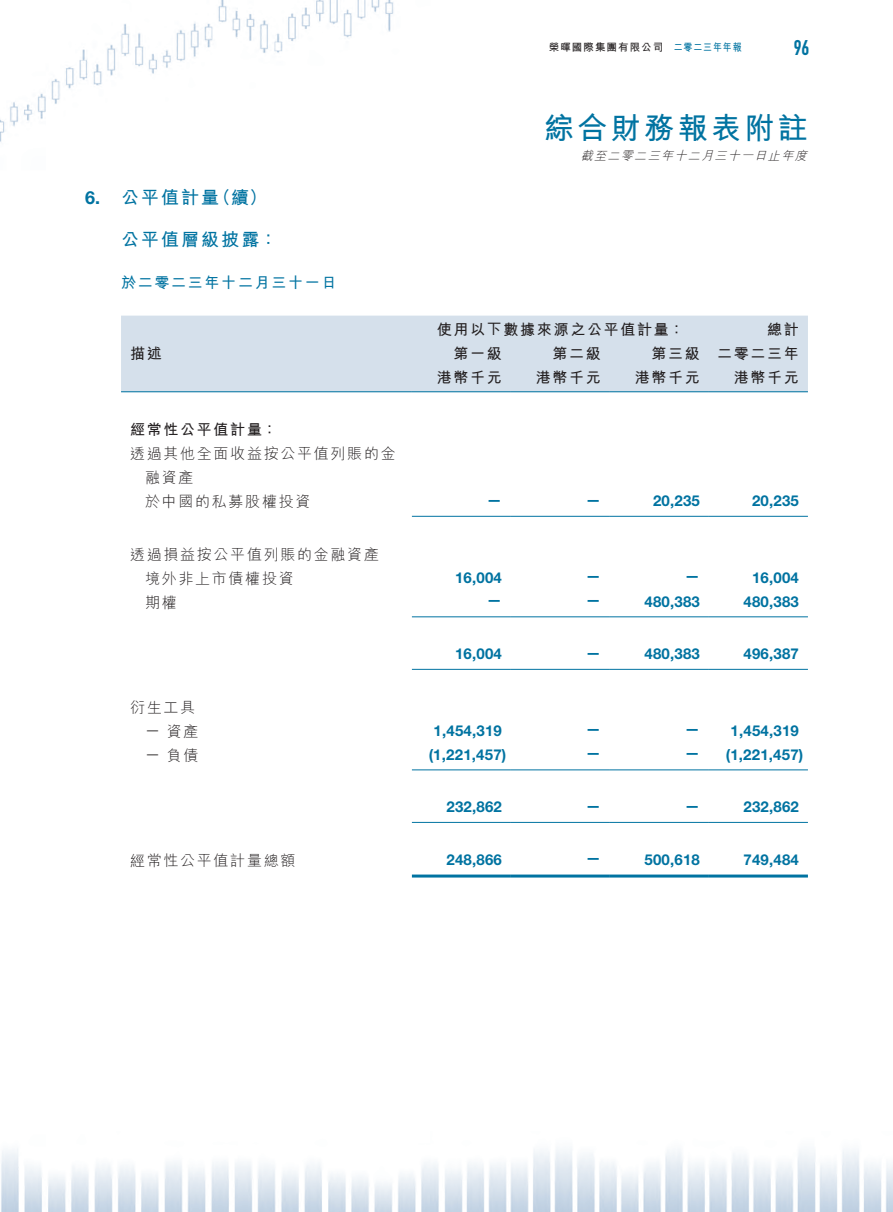
<style>
.page{position:relative;width:893px;height:1212px;background:#fff}
.page>*{position:absolute;margin:0;border:0;box-sizing:border-box;transform-origin:0 0}
.t1{font:700 30px "M Hei HK";letter-spacing:.115em;color:#0073a1}
.t2{font:21px "DIN Engschrift Std";color:#0073a1}
._03_H1{font:700 18px "M Hei HK";letter-spacing:.115em;color:#0073a1}
._04___H2{font:700 18px "M Hei HK";letter-spacing:.115em;color:#0073a1}
._03_H1-2{font:700 18px "Helvetica Neue LT Std";color:#0073a1}
._01_Body_Text{font:700 15px "Helvetica Neue LT Std";letter-spacing:.015em;color:#0073a1}
._15_Table_Stub{font:300 15px/24px "M Hei HK";letter-spacing:.115em;color:#231f20}
._01_Body_Text-2{font:700 15px "M Hei HK";letter-spacing:.115em;color:#231f20}
._05_____H3{font:700 15px "M Hei HK";letter-spacing:.115em;color:#0073a1}
._15_Table_Stub-2{font:700 15px "M Hei HK";letter-spacing:.115em;color:#231f20}
._15_Table_Stub-3{font:300 15px "Helvetica Neue LT Std";color:#231f20}
.t3{font:italic 300 12px "M Hei HK";color:#231f20}
.t4{font:700 10.5px "M Hei HK";letter-spacing:.1em;color:#231f20}
.t5{font:700 10.5px "M Hei HK";letter-spacing:.1em;color:#0073a1;scale:.85 1}
</style>
<div class="page">
<img style="left:0;top:0;width:893px;height:1212px">
<div style="left:121px;top:316px;width:687px;height:75px;background:#d5e0eb"></div>
<hr style="left:121px;top:391px;width:291px;height:1px;background:#0073a1">
<hr style="left:412px;top:391px;width:99px;height:1px;background:#0073a1">
<hr style="left:511px;top:391px;width:99px;height:1px;background:#0073a1">
<hr style="left:610px;top:391px;width:99px;height:1px;background:#0073a1">
<hr style="left:709px;top:391px;width:99px;height:1px;background:#0073a1">
<hr style="left:412px;top:516px;width:99px;height:1px;background:#0073a1">
<hr style="left:511px;top:516px;width:99px;height:1px;background:#0073a1">
<hr style="left:610px;top:516px;width:99px;height:1px;background:#0073a1">
<hr style="left:709px;top:516px;width:99px;height:1px;background:#0073a1">
<hr style="left:412px;top:616px;width:99px;height:1px;background:#0073a1">
<hr style="left:511px;top:616px;width:99px;height:1px;background:#0073a1">
<hr style="left:610px;top:616px;width:99px;height:1px;background:#0073a1">
<hr style="left:709px;top:616px;width:99px;height:1px;background:#0073a1">
<hr style="left:412px;top:669px;width:99px;height:1px;background:#0073a1">
<hr style="left:511px;top:669px;width:99px;height:1px;background:#0073a1">
<hr style="left:610px;top:669px;width:99px;height:1px;background:#0073a1">
<hr style="left:709px;top:669px;width:99px;height:1px;background:#0073a1">
<hr style="left:412px;top:769px;width:99px;height:1px;background:#0073a1">
<hr style="left:511px;top:769px;width:99px;height:1px;background:#0073a1">
<hr style="left:610px;top:769px;width:99px;height:1px;background:#0073a1">
<hr style="left:709px;top:769px;width:99px;height:1px;background:#0073a1">
<hr style="left:412px;top:822px;width:99px;height:1px;background:#0073a1">
<hr style="left:511px;top:822px;width:99px;height:1px;background:#0073a1">
<hr style="left:610px;top:822px;width:99px;height:1px;background:#0073a1">
<hr style="left:709px;top:822px;width:99px;height:1px;background:#0073a1">
<hr style="left:412px;top:874px;width:99px;height:3px;background:#0073a1">
<hr style="left:511px;top:874px;width:99px;height:3px;background:#0073a1">
<hr style="left:610px;top:874px;width:99px;height:3px;background:#0073a1">
<hr style="left:709px;top:874px;width:99px;height:3px;background:#0073a1">
<p class="_03_H1-2" style="left:85px;top:187px;width:17px">6.</p>
<p class="_03_H1" style="left:121px;top:185px;width:100px">公平值計量</p>
<p class="_03_H1" style="left:213px;top:185px;width:56px">（續(</p>
<p class="_04___H2" style="left:121px;top:227px;width:158px">公平值層級披露：</p>
<p class="_05_____H3" style="left:121px;top:272px;width:217px">於二零二三年十二月三十一日</p>
<p class="_15_Table_Stub-2" style="left:130px;top:342px;width:33px">描述</p>
<p class="_15_Table_Stub-2" style="left:130px;top:419px;width:149px">經常性公平值計量：</p>
<p class="_15_Table_Stub" style="left:145px;top:441px;width:252px;text-indent:-15px">透過其他全面收益按公平值列賬的金融資產</p>
<p class="_15_Table_Stub" style="left:145px;top:489px;width:167px">於中國的私募股權投資</p>
<p class="_15_Table_Stub" style="left:130px;top:542px;width:250px">透過損益按公平值列賬的金融資產</p>
<p class="_15_Table_Stub" style="left:145px;top:566px;width:150px">境外非上市債權投資</p>
<p class="_15_Table_Stub" style="left:145px;top:590px;width:33px">期權</p>
<p class="_15_Table_Stub" style="left:130px;top:695px;width:67px">衍生工具</p>
<p class="_15_Table_Stub-3" style="left:145px;top:721px;width:16px">—</p>
<p class="_15_Table_Stub-3" style="left:145px;top:745px;width:16px">—</p>
<p class="_15_Table_Stub" style="left:167px;top:719px;width:33px">資產</p>
<p class="_15_Table_Stub" style="left:167px;top:743px;width:33px">負債</p>
<p class="_15_Table_Stub" style="left:130px;top:848px;width:167px">經常性公平值計量總額</p>
<p class="t4" style="left:549px;top:40px;width:116px">榮暉國際集團有限公司</p>
<p class="t5" style="left:674px;top:40px;width:81px">二零二三年年報</p>
<h2 class="t2" style="left:794px;top:35px;width:17px">96</h2>
<h1 class="t1" style="left:544px;top:106px;width:265px">綜合財務報表附註</h1>
<p class="t3" style="left:581px;top:150px;width:231px">截至二零二三年十二月三十一日止年度</p>
<p class="_01_Body_Text-2" style="left:437px;top:318px;width:249px">使用以下數據來源之公平值計量：</p>
<p class="_01_Body_Text-2" style="left:767px;top:318px;width:33px">總計</p>
<p class="_01_Body_Text-2" style="left:453px;top:342px;width:50px">第一級</p>
<p class="_01_Body_Text-2" style="left:552px;top:342px;width:50px">第二級</p>
<p class="_01_Body_Text-2" style="left:651px;top:342px;width:50px">第三級</p>
<p class="_01_Body_Text-2" style="left:717px;top:342px;width:83px">二零二三年</p>
<p class="_01_Body_Text-2" style="left:437px;top:366px;width:67px">港幣千元</p>
<p class="_01_Body_Text-2" style="left:536px;top:366px;width:67px">港幣千元</p>
<p class="_01_Body_Text-2" style="left:635px;top:366px;width:67px">港幣千元</p>
<p class="_01_Body_Text-2" style="left:734px;top:366px;width:67px">港幣千元</p>
<p class="_01_Body_Text" style="left:487px;top:490px;width:16px">—</p>
<p class="_01_Body_Text" style="left:586px;top:490px;width:16px">—</p>
<p class="_01_Body_Text" style="left:653px;top:491px;width:48px">20,235</p>
<p class="_01_Body_Text" style="left:752px;top:491px;width:48px">20,235</p>
<p class="_01_Body_Text" style="left:455px;top:568px;width:48px">16,004</p>
<p class="_01_Body_Text" style="left:586px;top:566px;width:16px">—</p>
<p class="_01_Body_Text" style="left:685px;top:566px;width:16px">—</p>
<p class="_01_Body_Text" style="left:752px;top:568px;width:48px">16,004</p>
<p class="_01_Body_Text" style="left:487px;top:590px;width:16px">—</p>
<p class="_01_Body_Text" style="left:586px;top:590px;width:16px">—</p>
<p class="_01_Body_Text" style="left:644px;top:592px;width:57px">480,383</p>
<p class="_01_Body_Text" style="left:743px;top:592px;width:57px">480,383</p>
<p class="_01_Body_Text" style="left:455px;top:644px;width:48px">16,004</p>
<p class="_01_Body_Text" style="left:586px;top:643px;width:16px">—</p>
<p class="_01_Body_Text" style="left:644px;top:644px;width:57px">480,383</p>
<p class="_01_Body_Text" style="left:743px;top:644px;width:57px">496,387</p>
<p class="_01_Body_Text" style="left:433px;top:721px;width:70px">1,454,319</p>
<p class="_01_Body_Text" style="left:586px;top:719px;width:16px">—</p>
<p class="_01_Body_Text" style="left:685px;top:719px;width:16px">—</p>
<p class="_01_Body_Text" style="left:730px;top:721px;width:70px">1,454,319</p>
<p class="_01_Body_Text" style="left:429px;top:745px;width:79px">)1,221,457(</p>
<p class="_01_Body_Text" style="left:586px;top:743px;width:16px">—</p>
<p class="_01_Body_Text" style="left:685px;top:743px;width:16px">—</p>
<p class="_01_Body_Text" style="left:726px;top:745px;width:79px">)1,221,457(</p>
<p class="_01_Body_Text" style="left:446px;top:797px;width:57px">232,862</p>
<p class="_01_Body_Text" style="left:586px;top:796px;width:16px">—</p>
<p class="_01_Body_Text" style="left:685px;top:796px;width:16px">—</p>
<p class="_01_Body_Text" style="left:743px;top:797px;width:57px">232,862</p>
<p class="_01_Body_Text" style="left:446px;top:850px;width:57px">248,866</p>
<p class="_01_Body_Text" style="left:586px;top:848px;width:16px">—</p>
<p class="_01_Body_Text" style="left:644px;top:850px;width:57px">500,618</p>
<p class="_01_Body_Text" style="left:743px;top:850px;width:57px">749,484</p>
</div>
